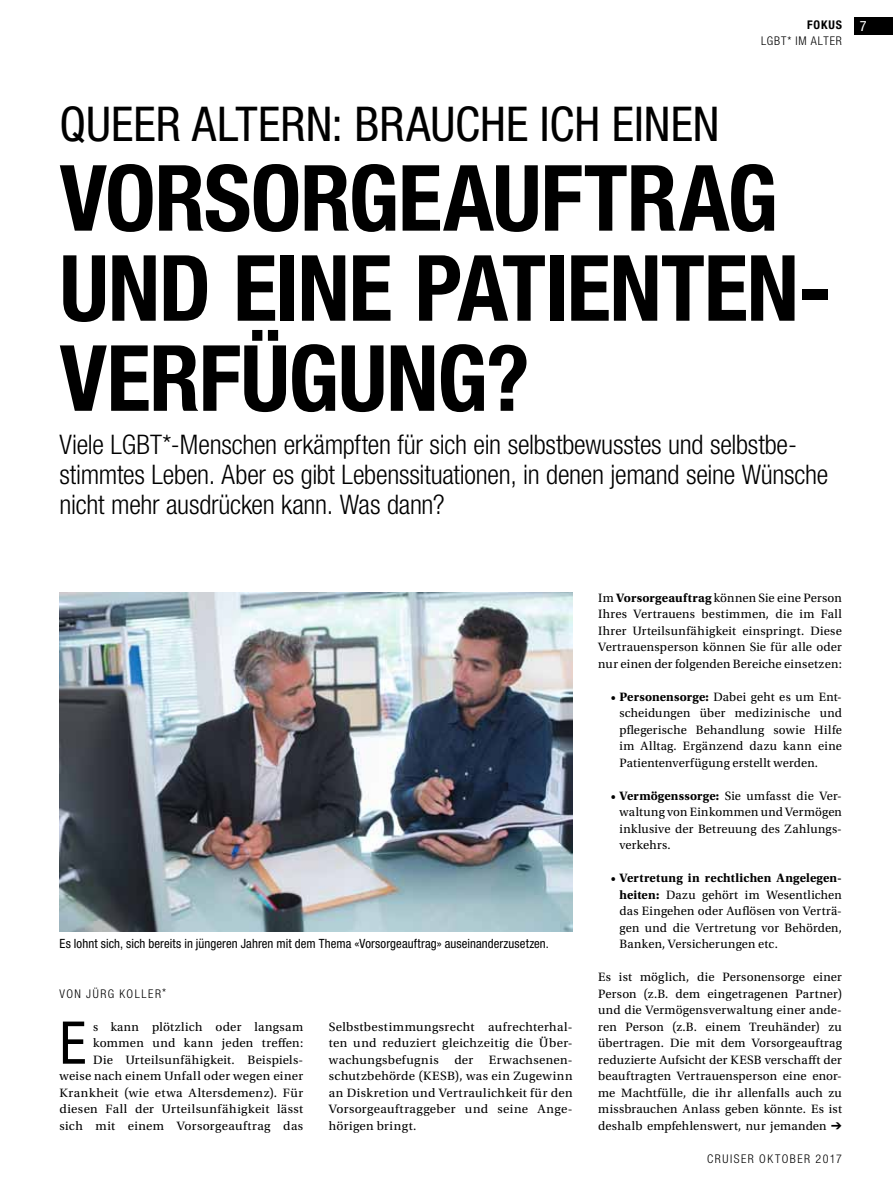
<style>
.page{position:relative;width:893px;height:1191px;background:#fff}
.page>*{position:absolute;margin:0;border:0;box-sizing:border-box;transform-origin:0 0}
.t1{font:700 condensed 91.5px/90px "Helvetica Neue LT Std";letter-spacing:-.015em;color:#000}
.t2{font:condensed 58.95px "Helvetica Neue LT Std";color:#000}
.t3{font:condensed 48px "Helvetica Neue LT Std";color:#000}
.t4{font:300 condensed 27px/30px "Helvetica Neue LT Std";letter-spacing:-.01em;color:#000}
.t5{font:condensed 14.25px "Helvetica Neue LT Std";color:#fff}
.t6{font:12.75px/16.5px "Utopia Std";letter-spacing:.015em;color:#000;text-align:justify}
.t7{font:condensed 12.75px "Helvetica Neue LT Std";letter-spacing:.005em;color:#000}
.t8{font:300 condensed 12px "Helvetica Neue LT Std";letter-spacing:.125em;color:#000}
.t9{font:700 condensed 12px "Helvetica Neue LT Std";color:#000}
.s1{font-weight:700}
</style>
<div class="page">
<div style="left:855px;top:17px;width:38px;height:17px;background:#000"></div>
<img style="left:60px;top:592px;width:513px;height:339px">
<p class="t9" style="left:807px;top:17px;width:15px">FOKUS</p>
<p class="t8" style="left:761px;top:34px;width:64px">LGBT* im Alter</p>
<p class="t5" style="left:860px;top:17px;width:8px">7</p>
<h3 class="t3" style="left:60px;top:96px;width:662px">QUEER ALTERN: BRAUCHE ICH EINEN</h3>
<h1 class="t1" style="left:60px;top:152px;width:774px">VORSORGEAUFTRAG<br>UND EINE PATIENTEN-<br>VERFÜGUNG?</h1>
<h3 class="t4" style="left:60px;top:429px;width:770px">Viele LGBT*-Menschen erkämpften für sich ein selbstbewusstes und selbstbe&shy;stimmtes Leben. Aber es gibt Lebenssituationen, in denen jemand seine Wünsche nicht mehr ausdrücken kann. Was dann?</h3>
<p class="t7" style="left:60px;top:936px;width:491px">Es lohnt sich, sich bereits in jüngeren Jahren mit dem Thema «Vorsorgeauftrag» auseinanderzusetzen.</p>
<p class="t8" style="left:60px;top:986px;width:75px">Von Jürg Koller</p>
<p class="t8" style="left:162px;top:986px;width:6px">*</p>
<h2 class="t2" style="left:60px;top:1008px;width:28px">E</h2>
<p class="t6" style="left:60px;top:1018px;width:245px;text-align:right">s kann plötzlich oder langsam kommen und kann jeden treffen:<br>Die Urteilsunfähigkeit. Beispiels&shy;weise nach einem Unfall oder wegen einer Krankheit (wie etwa Altersdemenz). Für diesen Fall der Urteilsunfähigkeit lässt sich mit einem Vorsorgeauftrag das</p>
<p class="t6" style="left:329px;top:1018px;width:245px">Selbstbestimmungsrecht aufrechterhal&shy;ten und reduziert gleichzeitig die Über&shy;wachungsbefugnis der Erwachsenen&shy;schutzbehörde (KESB), was ein Zugewinn an Diskretion und Vertraulichkeit für den Vorsorgeauftraggeber und seine Ange&shy;hörigen bringt.</p>
<p class="t6" style="left:598px;top:589px;width:245px">Im <span class="s1">Vorsorgeauftrag</span> können Sie eine Person Ihres Vertrauens bestimmen, die im Fall Ihrer Urteilsunfähigkeit einspringt. Diese Vertrauensperson können Sie für alle oder nur einen der folgenden Bereiche einsetzen:</p>
<p class="t6" style="left:619px;top:688px;width:224px;text-align:left;text-indent:-9px">• <span class="s1">Personensorge:</span> Dabei geht es um Ent&shy;scheidungen über medizinische und pflegerische Behandlung sowie Hilfe im Alltag. Ergänzend dazu kann eine Patientenverfügung erstellt werden.</p>
<p class="t6" style="left:619px;top:787px;width:224px;text-align:left;text-indent:-9px">• <span class="s1">Vermögenssorge:</span> Sie umfasst die Ver&shy;waltung von Einkommen und Vermögen inklusive der Betreuung des Zahlungs&shy;verkehrs.</p>
<p class="t6" style="left:619px;top:870px;width:224px;text-align:left;text-indent:-9px">• <span class="s1">Vertretung in rechtlichen Angelegen&shy;heiten:</span> Dazu gehört im Wesentlichen das Eingehen oder Auflösen von Verträ&shy;gen und die Vertretung vor Behörden, Banken, Versicherungen etc.</p>
<p class="t6" style="left:598px;top:969px;width:245px">Es ist möglich, die Personensorge einer Person (z.B. dem eingetragenen Partner) und die Vermögensverwaltung einer ande&shy;ren Person (z.B. einem Treuhänder) zu übertragen. Die mit dem Vorsorgeauftrag reduzierte Aufsicht der KESB verschafft der beauftragten Vertrauensperson eine enor&shy;me Machtfülle, die ihr allenfalls auch zu missbrauchen Anlass geben könnte. Es ist deshalb empfehlenswert, nur jemanden ➔</p>
<p class="t8" style="left:707px;top:1151px;width:136px">CRUISER OKTOBER 2017</p>
</div>
